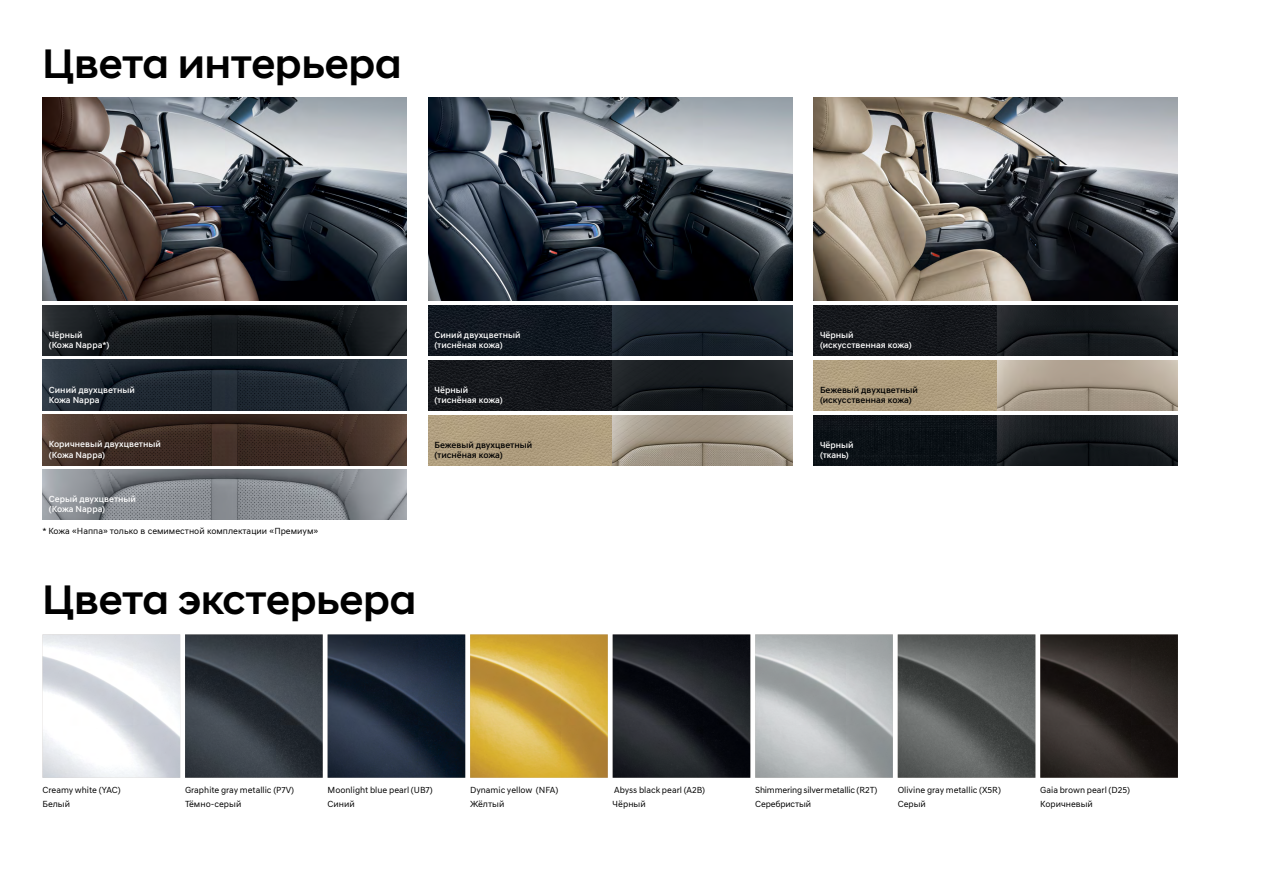
<style>
.page{position:relative;width:1263px;height:893px;background:#fff}
.page>*{position:absolute;margin:0;border:0;box-sizing:border-box;transform-origin:0 0}
.t1{font:500 42px "Hyundai Sans Head";color:#000}
.t2{font:9px/13.5px "Hyundai Sans Text";color:#000}
.t3{font:500 9px/10.5px "Hyundai Sans Text";color:#fff}
.t4{font:500 9px/10.5px "Hyundai Sans Text";color:#000}
.t5{font:9px/13.5px "Hyundai Sans Text";letter-spacing:-.02em;color:#000}
</style>
<div class="page">
<div style="left:814px;top:415px;width:184px;height:51px;background:#0b1116"></div>
<img style="left:428px;top:360px;width:184px;height:51px">
<img style="left:428px;top:305px;width:184px;height:51px">
<img style="left:814px;top:305px;width:184px;height:51px">
<img style="left:814px;top:360px;width:184px;height:51px">
<img style="left:428px;top:415px;width:184px;height:51px">
<svg style="left:43px;top:634px;width:993px;height:144px;background:#79786e"></svg>
<img style="left:1040px;top:634px;width:138px;height:144px">
<img style="left:43px;top:305px;width:364px;height:51px">
<svg style="left:612px;top:305px;width:180px;height:51px;background:#1c2630"></svg>
<svg style="left:998px;top:305px;width:180px;height:51px;background:#191d20"></svg>
<svg style="left:998px;top:360px;width:180px;height:51px;background:#ada08f"></svg>
<svg style="left:998px;top:415px;width:180px;height:51px;background:#171b1f"></svg>
<svg style="left:612px;top:360px;width:180px;height:51px;background:#181c20"></svg>
<svg style="left:612px;top:415px;width:180px;height:51px;background:#a29788"></svg>
<img style="left:43px;top:360px;width:364px;height:50px">
<img style="left:43px;top:414px;width:364px;height:51px">
<img style="left:43px;top:469px;width:364px;height:51px">
<img style="left:43px;top:98px;width:364px;height:203px">
<img style="left:428px;top:98px;width:364px;height:203px">
<img style="left:814px;top:98px;width:364px;height:203px">
<h1 class="t1" style="left:43px;top:38px;width:360px">Цвета интерьера</h1>
<p class="t3" style="left:49px;top:330px;width:62px">Чёрный (Кожа Nappa*)</p>
<p class="t3" style="left:434px;top:330px;width:88px">Синий двухцветный (тиснёная кожа)</p>
<p class="t3" style="left:434px;top:384px;width:70px">Чёрный (тиснёная кожа)</p>
<p class="t3" style="left:49px;top:384px;width:88px">Синий двухцветный<br>Кожа Nappa</p>
<p class="t3" style="left:49px;top:439px;width:114px">Коричневый двухцветный (Кожа Nappa)</p>
<p class="t3" style="left:49px;top:494px;width:89px">Серый двухцветный (Кожа Nappa)</p>
<p class="t2" style="left:43px;top:524px;width:277px">* Кожа «Наппа» только в семиместной комплектации «Премиум»</p>
<p class="t4" style="left:434px;top:439px;width:99px">Бежевый двухцветный (тиснёная кожа)</p>
<h1 class="t1" style="left:43px;top:575px;width:375px">Цвета экстерьера</h1>
<p class="t3" style="left:820px;top:330px;width:93px">Чёрный (искусственная кожа)</p>
<p class="t4" style="left:820px;top:384px;width:99px">Бежевый двухцветный (искусственная кожа)</p>
<p class="t3" style="left:820px;top:439px;width:35px">Чёрный (ткань)</p>
<p class="t2" style="left:43px;top:783px;width:80px">Сreamy white (YAC)<br>Белый</p>
<p class="t2" style="left:185px;top:783px;width:111px">Graphite gray metallic (P7V)<br>Тёмно-серый</p>
<p class="t2" style="left:328px;top:783px;width:107px">Moonlight blue pearl (UB7)<br>Синий</p>
<p class="t2" style="left:470px;top:783px;width:90px">Dynamic yellow (NFA)<br>Жёлтый</p>
<p class="t2" style="left:613px;top:783px;width:94px">Abyss black pearl (A2B)<br>Чёрный</p>
<p class="t5" style="left:755px;top:783px;width:124px">Shimmering silver metallic (R2T)<br>Серебристый</p>
<p class="t2" style="left:898px;top:783px;width:105px">Olivine gray metallic (X5R)<br>Серый</p>
<p class="t2" style="left:1040px;top:783px;width:91px">Gaia brown pearl (D25)<br>Коричневый</p>
</div>
